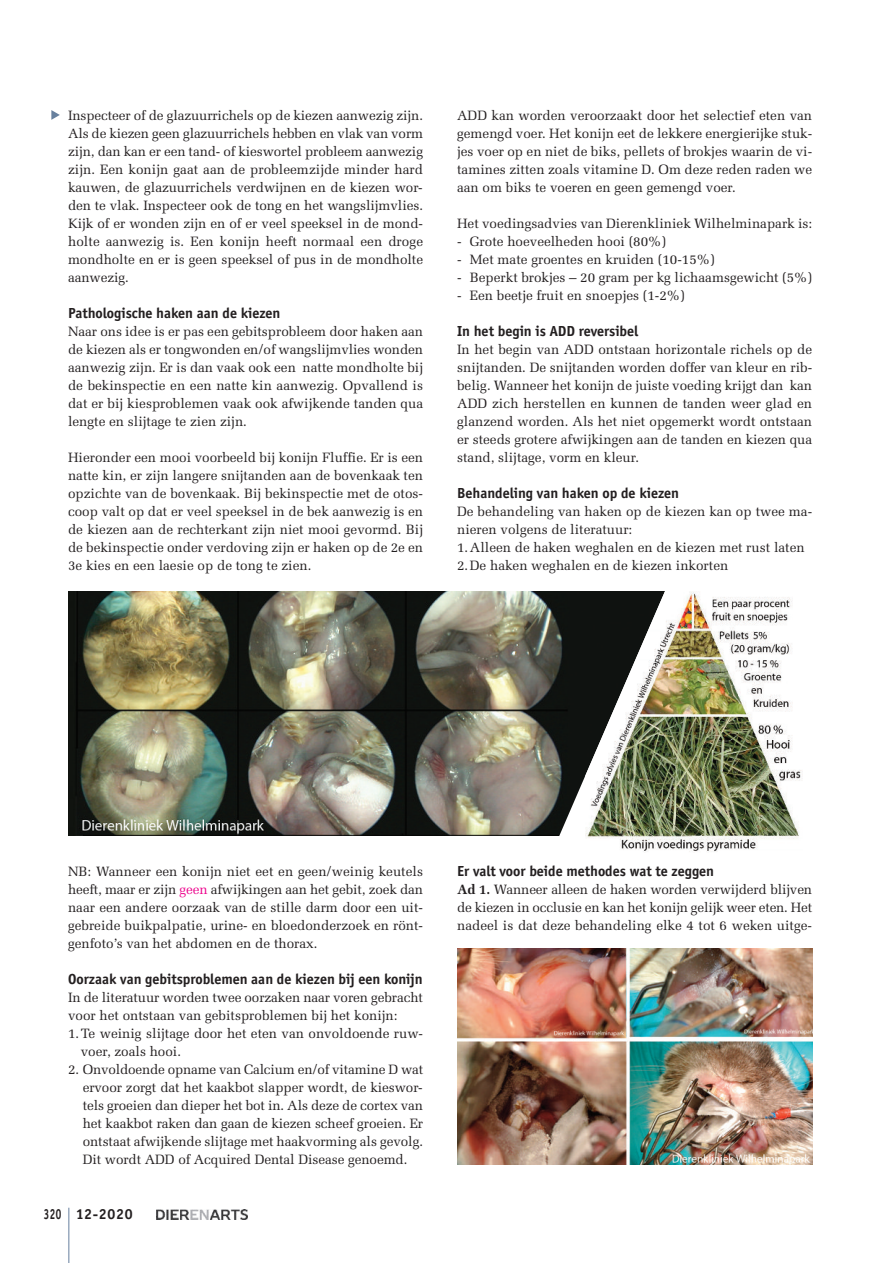
<style>
.page{position:relative;width:893px;height:1263px;background:#fff}
.page>*{position:absolute;margin:0;border:0;box-sizing:border-box;transform-origin:0 0}
.t1{font:700 15px "Officina Sans";color:#231f20}
.t2{font:700 15px "Officina Sans";letter-spacing:.05em;color:#231f20;scale:.7 1}
.t3{font:13.5px/18px "Melior";color:#231f20;text-align:justify}
.s1{color:#ed028c}
.s2{font-weight:700}
</style>
<div class="page">
<img style="left:157px;top:1209px;width:90px;height:10px">
<hr style="left:68px;top:1208px;width:1px;height:55px;background:#67809e">
<svg style="left:51px;top:110px;width:9px;height:10px"></svg>
<img style="left:68px;top:591px;width:484px;height:245px">
<svg style="left:552px;top:591px;width:33px;height:245px;background:#2e312e"></svg>
<img style="left:585px;top:591px;width:217px;height:261px">
<img style="left:457px;top:948px;width:355px;height:216px">
<p class="t3" style="left:68px;top:106px;width:357px">Inspecteer of de glazuurrichels op de kiezen aanwezig zijn.<br>Als de kiezen geen glazuurrichels hebben en vlak van vorm zijn, dan kan er een tand- of kieswortel probleem aanwezig zijn. Een konijn gaat aan de probleemzijde minder hard kauwen, de glazuurrichels verdwijnen en de kiezen wor&shy;den te vlak. Inspecteer ook de tong en het wangslijmvlies.<br>Kijk of er wonden zijn en of er veel speeksel in de mond&shy;holte aanwezig is. Een konijn heeft normaal een droge mondholte en er is geen speeksel of pus in de mondholte aanwezig.</p>
<p class="t1" style="left:68px;top:304px;width:214px">Pathologische haken aan de kiezen</p>
<p class="t3" style="left:68px;top:322px;width:357px">Naar ons idee is er pas een gebitsprobleem door haken aan de kiezen als er tongwonden en/of wangslijmvlies wonden aanwezig zijn. Er is dan vaak ook een natte mondholte bij de bekinspectie en een natte kin aanwezig. Opvallend is dat er bij kiesproblemen vaak ook afwijkende tanden qua lengte en slijtage te zien zijn.</p>
<p class="t3" style="left:68px;top:448px;width:357px">Hieronder een mooi voorbeeld bij konijn Fluffie. Er is een natte kin, er zijn langere snijtanden aan de bovenkaak ten opzichte van de bovenkaak. Bij bekinspectie met de otos&shy;coop valt op dat er veel speeksel in de bek aanwezig is en de kiezen aan de rechterkant zijn niet mooi gevormd. Bij de bekinspectie onder verdoving zijn er haken op de 2e en 3e kies en een laesie op de tong te zien.</p>
<p class="t3" style="left:457px;top:106px;width:357px">ADD kan worden veroorzaakt door het selectief eten van gemengd voer. Het konijn eet de lekkere energierijke stuk&shy;jes voer op en niet de biks, pellets of brokjes waarin de vi&shy;tamines zitten zoals vitamine D. Om deze reden raden we aan om biks te voeren en geen gemengd voer.</p>
<p class="t3" style="left:457px;top:214px;width:357px">Het voedingsadvies van Dierenkliniek Wilhelminapark is:</p>
<p class="t3" style="left:457px;top:232px;width:211px">- Grote hoeveelheden hooi (80%)</p>
<p class="t3" style="left:457px;top:250px;width:259px">- Met mate groentes en kruiden (10-15%)</p>
<p class="t3" style="left:457px;top:268px;width:357px">- Beperkt brokjes – 20 gram per kg lichaamsgewicht (5%)</p>
<p class="t3" style="left:457px;top:286px;width:229px">- Een beetje fruit en snoepjes (1-2%)</p>
<p class="t1" style="left:457px;top:322px;width:183px">In het begin is ADD reversibel</p>
<p class="t3" style="left:457px;top:340px;width:357px">In het begin van ADD ontstaan horizontale richels op de snijtanden. De snijtanden worden doffer van kleur en rib&shy;belig. Wanneer het konijn de juiste voeding krijgt dan kan ADD zich herstellen en kunnen de tanden weer glad en glanzend worden. Als het niet opgemerkt wordt ontstaan er steeds grotere afwijkingen aan de tanden en kiezen qua stand, slijtage, vorm en kleur.</p>
<p class="t1" style="left:457px;top:484px;width:223px">Behandeling van haken op de kiezen</p>
<p class="t3" style="left:457px;top:502px;width:357px;text-align:left">De behandeling van haken op de kiezen kan op twee ma&shy;nieren volgens de literatuur:<br>1.Alleen de haken weghalen en de kiezen met rust laten 2.De haken weghalen en de kiezen inkorten</p>
<p class="t3" style="left:68px;top:862px;width:357px">NB: Wanneer een konijn niet eet en geen/weinig keutels heeft, maar er zijn <span class="s1">geen</span> afwijkingen aan het gebit, zoek dan naar een andere oorzaak van de stille darm door een uit&shy;gebreide buikpalpatie, urine- en bloedonderzoek en rönt&shy;genfoto’s van het abdomen en de thorax.</p>
<p class="t1" style="left:68px;top:970px;width:356px">Oorzaak van gebitsproblemen aan de kiezen bij een konijn</p>
<p class="t3" style="left:68px;top:988px;width:357px">In de literatuur worden twee oorzaken naar voren gebracht</p>
<p class="t3" style="left:68px;top:1006px;width:331px">voor het ontstaan van gebitsproblemen bij het konijn:</p>
<p class="t3" style="left:68px;top:1024px;width:357px">1.Te weinig slijtage door het eten van onvoldoende ruw-</p>
<p class="t3" style="left:81px;top:1042px;width:102px">voer, zoals hooi.</p>
<p class="t3" style="left:83px;top:1060px;width:342px;text-indent:-15px">2. Onvoldoende opname van Calcium en/of vitamine D wat ervoor zorgt dat het kaakbot slapper wordt, de kieswor&shy;tels groeien dan dieper het bot in. Als deze de cortex van het kaakbot raken dan gaan de kiezen scheef groeien. Er ontstaat afwijkende slijtage met haakvorming als gevolg.<br>Dit wordt ADD of Acquired Dental Disease genoemd.</p>
<p class="t2" style="left:44px;top:1205px;width:128px">320 12-2020</p>
<p class="t1" style="left:457px;top:862px;width:258px">Er valt voor beide methodes wat te zeggen</p>
<p class="t3" style="left:457px;top:880px;width:357px"><span class="s2">Ad 1.</span> Wanneer alleen de haken worden verwijderd blijven de kiezen in occlusie en kan het konijn gelijk weer eten. Het nadeel is dat deze behandeling elke 4 tot 6 weken uitge-</p>
</div>
